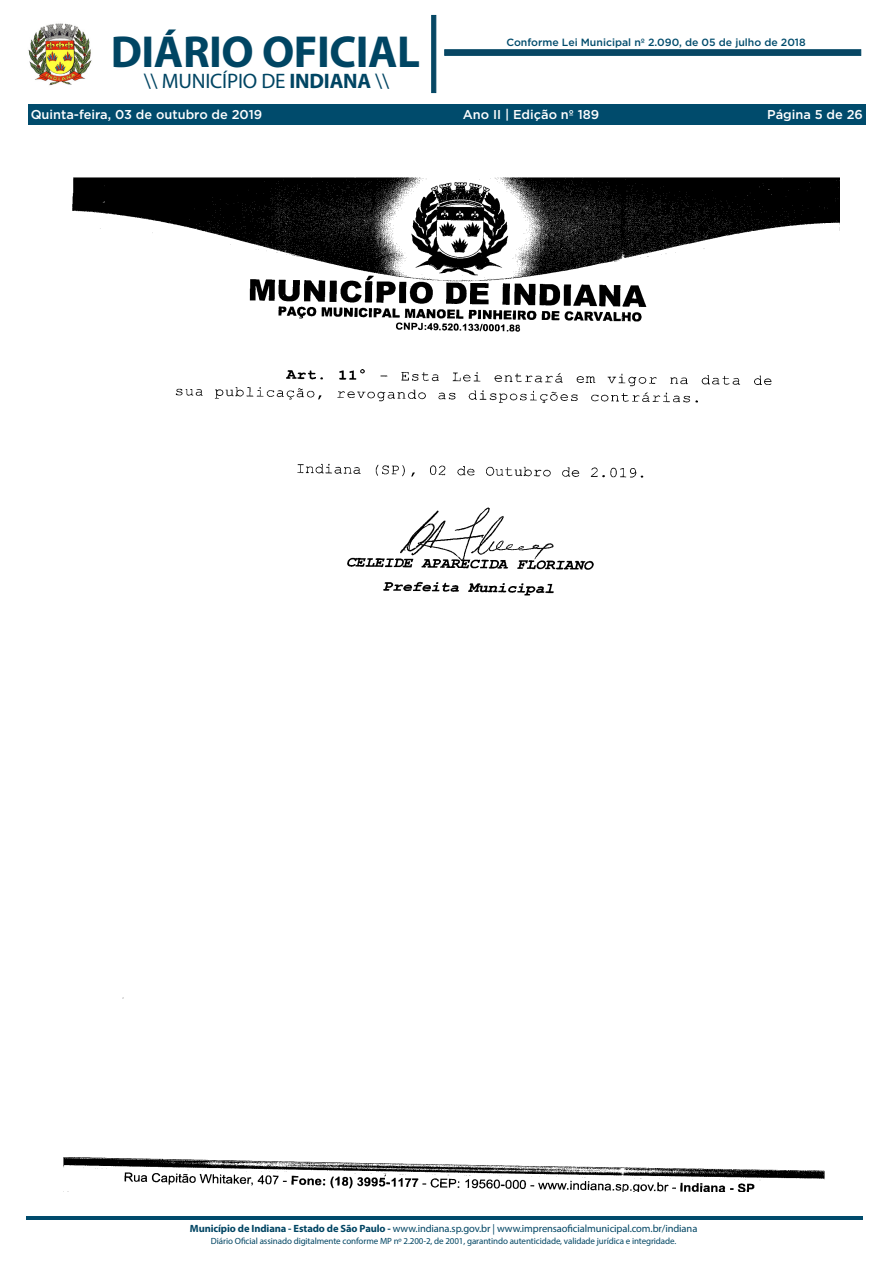
<style>
.page{position:relative;width:893px;height:1263px;background:#fff}
.page>*{position:absolute;margin:0;border:0;box-sizing:border-box;transform-origin:0 0}
.t1{font:700 45px "Myriad Pro";letter-spacing:-.01em;color:#004563}
.t2{font:21px "Myriad Pro";letter-spacing:-.01em;color:#004563}
.t3{font:500 12.75px "Gotham";color:#fff}
.t4{font:10.5px "Myriad Pro";letter-spacing:-.01em;color:#004563}
.t5{font:500 10.5px "Gotham";color:#004b6c}
.t6{font:9px "Myriad Pro";letter-spacing:-.01em;color:#004563}
.s1{font-weight:700}
</style>
<div class="page">
<div style="left:28px;top:104px;width:837px;height:21px;background:#004b6c"></div>
<img style="left:28px;top:23px;width:64px;height:63px">
<svg style="left:431px;top:15px;width:5px;height:78px"></svg>
<svg style="left:444px;top:50px;width:417px;height:6px;background:#094965"></svg>
<hr style="left:26px;top:1216px;width:836px;height:3px;background:#004b6c">
<img style="left:63px;top:177px;width:776px;height:1015px">
<h1 class="t1" style="left:111px;top:23px;width:311px">DIÁRIO OFICIAL</h1>
<h2 class="t2" style="left:144px;top:68px;width:247px">\\ MUNICÍPIO DE <span class="s1">INDIANA</span> \\</h2>
<p class="t5" style="left:506px;top:35px;width:301px">Conforme Lei Municipal nº 2.090, de 05 de julho de 2018</p>
<h3 class="t3" style="left:31px;top:106px;width:233px">Quinta-feira, 03 de outubro de 2019</h3>
<h3 class="t3" style="left:463px;top:106px;width:138px">Ano II | Edição nº 189</h3>
<h3 class="t3" style="left:767px;top:106px;width:97px">Página 5 de 26</h3>
<p class="t4" style="left:190px;top:1222px;width:509px"><span class="s1">Município de Indiana - Estado de São Paulo -</span> www.indiana.sp.gov.br | www.imprensaoficialmunicipal.com.br/indiana</p>
<p class="t6" style="left:211px;top:1235px;width:467px">Diário Oficial assinado digitalmente conforme MP nº 2.200-2, de 2001, garantindo autenticidade, validade jurídica e integridade.</p>
</div>
